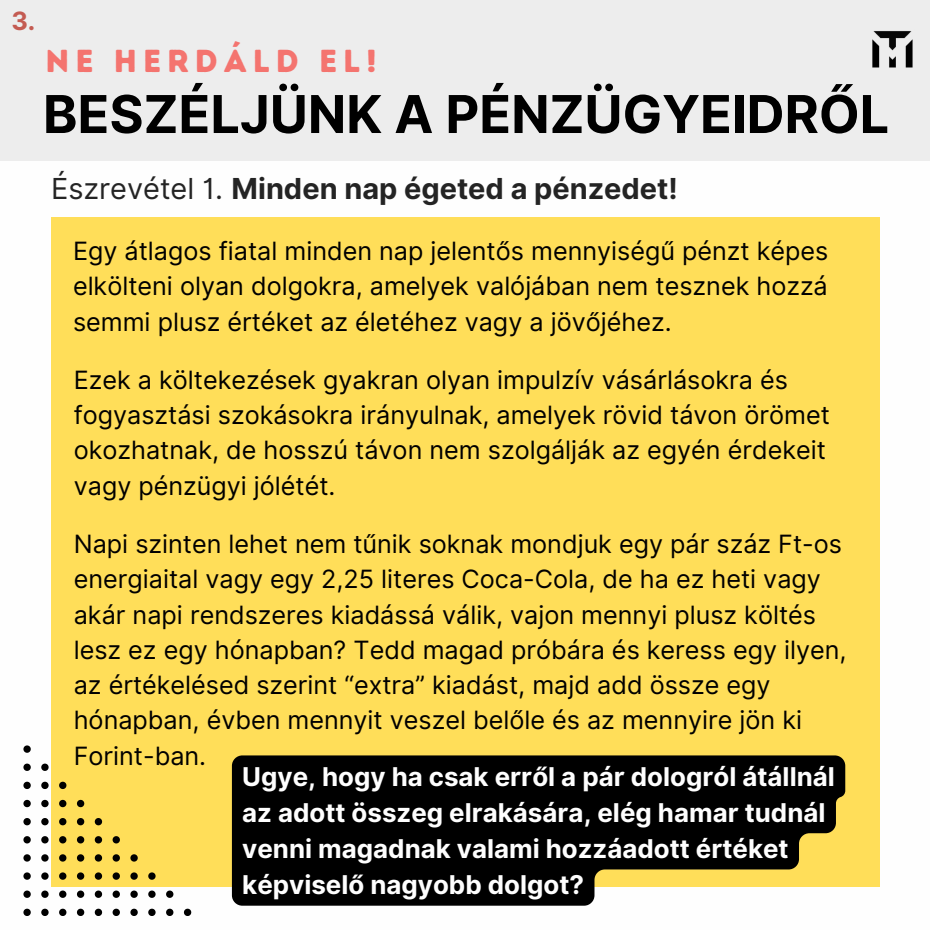
<style>
.page{position:relative;width:930px;height:930px;background:#fff}
.page>*{position:absolute;margin:0;border:0;box-sizing:border-box;transform-origin:0 0}
.t1{font:700 52.2px "Inter";color:#000}
.t2{font:31.8px "Intro Rust Base";letter-spacing:.185em;color:#f4746f}
.t3{font:700 28.95px "Inter";color:#242424}
.t4{font:700 25.9px/36.2px "Inter";color:#fefefe}
.t5{font:25.2px/35.2px "Inter";color:#000}
.t6{font:700 25.2px "Inter";color:#c45b52}
.s1{font-weight:400}
</style>
<div class="page">
<div style="left:51px;top:217px;width:829px;height:670px;background:#ffde59"></div>
<svg style="left:184px;top:909px;width:7px;height:7px"></svg>
<svg style="left:166px;top:909px;width:7px;height:7px"></svg>
<svg style="left:166px;top:891px;width:7px;height:7px"></svg>
<svg style="left:148px;top:909px;width:8px;height:7px"></svg>
<svg style="left:148px;top:891px;width:8px;height:7px"></svg>
<svg style="left:148px;top:872px;width:8px;height:8px"></svg>
<svg style="left:130px;top:909px;width:8px;height:7px"></svg>
<svg style="left:130px;top:891px;width:8px;height:7px"></svg>
<svg style="left:130px;top:872px;width:8px;height:8px"></svg>
<svg style="left:130px;top:854px;width:8px;height:8px"></svg>
<svg style="left:113px;top:909px;width:7px;height:7px"></svg>
<svg style="left:113px;top:891px;width:7px;height:7px"></svg>
<svg style="left:113px;top:872px;width:7px;height:8px"></svg>
<svg style="left:113px;top:854px;width:7px;height:8px"></svg>
<svg style="left:113px;top:836px;width:7px;height:7px"></svg>
<svg style="left:95px;top:909px;width:7px;height:7px"></svg>
<svg style="left:95px;top:891px;width:7px;height:7px"></svg>
<svg style="left:95px;top:872px;width:7px;height:8px"></svg>
<svg style="left:95px;top:854px;width:7px;height:8px"></svg>
<svg style="left:95px;top:836px;width:7px;height:7px"></svg>
<svg style="left:95px;top:818px;width:7px;height:7px"></svg>
<svg style="left:77px;top:909px;width:7px;height:7px"></svg>
<svg style="left:77px;top:891px;width:7px;height:7px"></svg>
<svg style="left:77px;top:872px;width:7px;height:8px"></svg>
<svg style="left:77px;top:854px;width:7px;height:8px"></svg>
<svg style="left:77px;top:836px;width:7px;height:7px"></svg>
<svg style="left:77px;top:818px;width:7px;height:7px"></svg>
<svg style="left:77px;top:800px;width:7px;height:7px"></svg>
<svg style="left:59px;top:909px;width:7px;height:7px"></svg>
<svg style="left:59px;top:891px;width:7px;height:7px"></svg>
<svg style="left:59px;top:872px;width:7px;height:8px"></svg>
<svg style="left:59px;top:854px;width:7px;height:8px"></svg>
<svg style="left:59px;top:836px;width:7px;height:7px"></svg>
<svg style="left:59px;top:818px;width:7px;height:7px"></svg>
<svg style="left:59px;top:800px;width:7px;height:7px"></svg>
<svg style="left:59px;top:782px;width:7px;height:7px"></svg>
<svg style="left:41px;top:909px;width:8px;height:7px"></svg>
<svg style="left:41px;top:891px;width:8px;height:7px"></svg>
<svg style="left:41px;top:872px;width:8px;height:8px"></svg>
<svg style="left:41px;top:854px;width:8px;height:8px"></svg>
<svg style="left:41px;top:836px;width:8px;height:7px"></svg>
<svg style="left:41px;top:818px;width:8px;height:7px"></svg>
<svg style="left:41px;top:800px;width:8px;height:7px"></svg>
<svg style="left:41px;top:782px;width:8px;height:7px"></svg>
<svg style="left:41px;top:764px;width:8px;height:7px"></svg>
<svg style="left:23px;top:909px;width:8px;height:7px"></svg>
<svg style="left:23px;top:891px;width:8px;height:7px"></svg>
<svg style="left:23px;top:872px;width:8px;height:8px"></svg>
<svg style="left:23px;top:854px;width:8px;height:8px"></svg>
<svg style="left:23px;top:836px;width:8px;height:7px"></svg>
<svg style="left:23px;top:818px;width:8px;height:7px"></svg>
<svg style="left:23px;top:800px;width:8px;height:7px"></svg>
<svg style="left:23px;top:782px;width:8px;height:7px"></svg>
<svg style="left:23px;top:764px;width:8px;height:7px"></svg>
<svg style="left:23px;top:746px;width:8px;height:7px"></svg>
<div style="left:0;top:0;width:930px;height:161px;background:#ededed"></div>
<svg style="left:232px;top:755px;width:613px;height:151px;background:#1f1d13"></svg>
<img style="left:872px;top:31px;width:41px;height:37px">
<p class="t6" style="left:11px;top:6px;width:26px">3.</p>
<p class="t2" style="left:46px;top:42px;width:333px">NE HERDÁLD EL!</p>
<h1 class="t1" style="left:43px;top:83px;width:848px">BESZÉLJÜNK A PÉNZÜGYEIDRŐL</h1>
<p class="t3" style="left:51px;top:171px;width:628px"><span class="s1">Észrevétel 1.</span> Minden nap égeted a pénzedet!</p>
<p class="t5" style="left:73px;top:233px;width:757px;text-align:justify">Egy átlagos fiatal minden nap jelentős mennyiségű pénzt képes elkölteni olyan dolgokra, amelyek valójában nem tesznek hozzá semmi plusz értéket az életéhez vagy a jövőjéhez.</p>
<p class="t5" style="left:74px;top:362px;width:758px">Ezek a költekezések gyakran olyan impulzív vásárlásokra és fogyasztási szokásokra irányulnak, amelyek rövid távon örömet okozhatnak, de hosszú távon nem szolgálják az egyén érdekeit vagy pénzügyi jólétét.</p>
<p class="t5" style="left:74px;top:526px;width:774px">Napi szinten lehet nem tűnik soknak mondjuk egy pár száz Ft-os energiaital vagy egy 2,25 literes Coca-Cola, de ha ez heti vagy akár napi rendszeres kiadássá válik, vajon mennyi plusz költés lesz ez egy hónapban? Tedd magad próbára és keress egy ilyen, az értékelésed szerint “extra” kiadást, majd add össze egy hónapban, évben mennyit veszel belőle és az mennyire jön ki Forint-ban.</p>
<p class="t4" style="left:242px;top:758px;width:594px">Ugye, hogy ha csak erről a pár dologról átállnál az adott összeg elrakására, elég hamar tudnál venni magadnak valami hozzáadott értéket képviselő nagyobb dolgot?</p>
</div>
